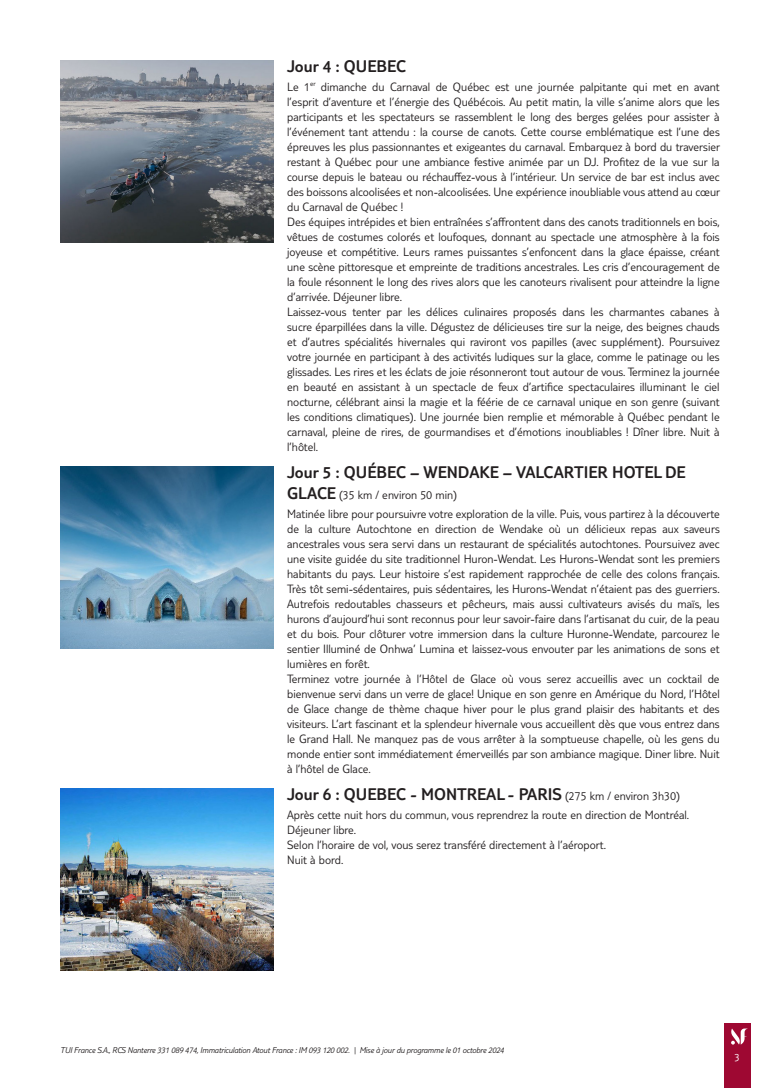
<style>
.page{position:relative;width:780px;height:1088px;background:#fff}
.page>*{position:absolute;margin:0;border:0;box-sizing:border-box;transform-origin:0 0}
.t1{font:300 17.5px "TUI Type";color:#231f20}
.t2{font:300 12.5px/15px "TUI Type";color:#231f20}
.t3{font:300 11.25px "TUI Type";color:#fff}
.t4{font:italic 300 8.75px "TUI Type";letter-spacing:-.02em;color:#231f20}
.s1{font-size:17.5px}
.s2{font-size:12.5px}
</style>
<div class="page">
<div style="left:724px;top:1023px;width:26px;height:65px;background:#9e0832"></div>
<svg style="left:731px;top:1028px;width:17px;height:16px"></svg>
<img style="left:60px;top:60px;width:213px;height:182px">
<img style="left:60px;top:466px;width:213px;height:182px">
<img style="left:60px;top:788px;width:213px;height:182px">
<h1 class="t1" style="left:287px;top:56px;width:120px">Jour 4 : QUEBEC</h1>
<p class="t2" style="left:287px;top:79px;width:434px">Le 1<sup>er</sup> dimanche du Carnaval de Québec est une journée palpitante qui met en avant l’esprit d’aventure et l’énergie des Québécois. Au petit matin, la ville s’anime alors que les participants et les spectateurs se rassemblent le long des berges gelées pour assister à l’événement tant attendu : la course de canots. Cette course emblématique est l’une des épreuves les plus passionnantes et exigeantes du carnaval. Embarquez à bord du traversier restant à Québec pour une ambiance festive animée par un DJ. Profitez de la vue sur la course depuis le bateau ou réchauffez-vous à l’intérieur. Un service de bar est inclus avec des boissons alcoolisées et non-alcoolisées. Une expérience inoubliable vous attend au cœur du Carnaval de Québec !<br>Des équipes intrépides et bien entraînées s’affrontent dans des canots traditionnels en bois, vêtues de costumes colorés et loufoques, donnant au spectacle une atmosphère à la fois joyeuse et compétitive. Leurs rames puissantes s’enfoncent dans la glace épaisse, créant une scène pittoresque et empreinte de traditions ancestrales. Les cris d’encouragement de la foule résonnent le long des rives alors que les canoteurs rivalisent pour atteindre la ligne d’arrivée. Déjeuner libre.<br>Laissez-vous tenter par les délices culinaires proposés dans les charmantes cabanes à sucre éparpillées dans la ville. Dégustez de délicieuses tire sur la neige, des beignes chauds et d’autres spécialités hivernales qui raviront vos papilles (avec supplément). Poursuivez votre journée en participant à des activités ludiques sur la glace, comme le patinage ou les glissades. Les rires et les éclats de joie résonneront tout autour de vous. Terminez la journée en beauté en assistant à un spectacle de feux d’artifice spectaculaires illuminant le ciel nocturne, célébrant ainsi la magie et la féérie de ce carnaval unique en son genre (suivant les conditions climatiques). Une journée bien remplie et mémorable à Québec pendant le carnaval, pleine de rires, de gourmandises et d’émotions inoubliables ! Dîner libre. Nuit à l’hôtel.</p>
<h1 class="t1" style="left:287px;top:462px;width:400px">Jour 5 : QUÉBEC – WENDAKE – VALCARTIER HOTEL DE</h1>
<p class="t2" style="left:287px;top:485px;width:434px;line-height:18.5px"><span class="s1">GLACE</span> (35 km / environ 50 min)<br>Matinée libre pour poursuivre votre exploration de la ville. Puis, vous partirez à la découverte</p>
<p class="t2" style="left:287px;top:521px;width:434px">de la culture Autochtone en direction de Wendake où un délicieux repas aux saveurs ancestrales vous sera servi dans un restaurant de spécialités autochtones. Poursuivez avec une visite guidée du site traditionnel Huron-Wendat. Les Hurons-Wendat sont les premiers habitants du pays. Leur histoire s’est rapidement rapprochée de celle des colons français.<br>Très tôt semi-sédentaires, puis sédentaires, les Hurons-Wendat n’étaient pas des guerriers.<br>Autrefois redoutables chasseurs et pêcheurs, mais aussi cultivateurs avisés du maïs, les hurons d’aujourd’hui sont reconnus pour leur savoir-faire dans l’artisanat du cuir, de la peau et du bois. Pour clôturer votre immersion dans la culture Huronne-Wendate, parcourez le sentier Illuminé de Onhwa’ Lumina et laissez-vous envouter par les animations de sons et lumières en forêt.<br>Terminez votre journée à l’Hôtel de Glace où vous serez accueillis avec un cocktail de bienvenue servi dans un verre de glace! Unique en son genre en Amérique du Nord, l’Hôtel de Glace change de thème chaque hiver pour le plus grand plaisir des habitants et des visiteurs. L’art fascinant et la splendeur hivernale vous accueillent dès que vous entrez dans le Grand Hall. Ne manquez pas de vous arrêter à la somptueuse chapelle, où les gens du monde entier sont immédiatement émerveillés par son ambiance magique. Diner libre. Nuit à l’hôtel de Glace.</p>
<h1 class="t1" style="left:287px;top:784px;width:394px">Jour 6 : QUEBEC - MONTREAL - PARIS <span class="s2">(275 km / environ 3h30)</span></h1>
<p class="t2" style="left:287px;top:807px;width:403px">Après cette nuit hors du commun, vous reprendrez la route en direction de Montréal.<br>Déjeuner libre.<br>Selon l’horaire de vol, vous serez transféré directement à l’aéroport.<br>Nuit à bord.</p>
<p class="t4" style="left:60px;top:1045px;width:445px">TUI France S.A., RCS Nanterre 331 089 474, Immatriculation Atout France : IM 093 120 002. | Mise à jour du programme le 01 octobre 2024</p>
<p class="t3" style="left:734px;top:1050px;width:7px">3</p>
</div>
